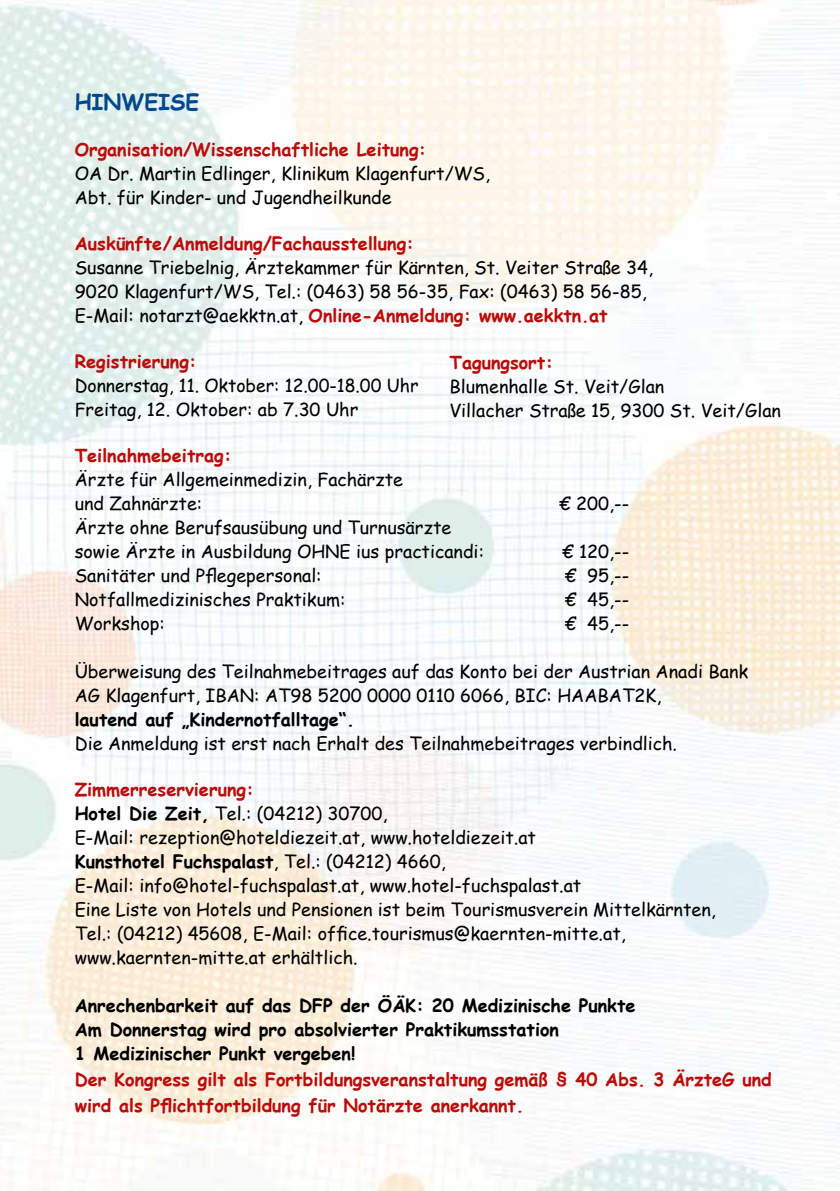
<style>
.page{position:relative;width:840px;height:1191px;background:#fff}
.page>*{position:absolute;margin:0;border:0;box-sizing:border-box;transform-origin:0 0}
.t1{font:700 22px "Comic Sans MS";color:#00488c}
.t2{font:18px/24px "Comic Sans MS";color:#000}
.t3{font:700 18px/26px "Comic Sans MS";color:#ba0c0b}
.t4{font:700 18px/24px "Comic Sans MS";color:#000}
.s1{font-weight:700;color:#ba0c0b}
.s2{font-weight:700}
</style>
<div class="page">
<img style="left:0;top:0;width:839px;height:1191px">
<p class="t1" style="left:75px;top:86px;width:126px">HINWEISE</p>
<p class="t3" style="left:75px;top:136px;width:353px">Organisation/Wissenschaftliche Leitung:</p>
<p class="t2" style="left:75px;top:161px;width:416px">OA Dr. Martin Edlinger, Klinikum Klagenfurt/WS,<br>Abt. für Kinder- und Jugendheilkunde</p>
<p class="t3" style="left:75px;top:230px;width:341px">Auskünfte /Anmeldung/Fachausstellung:</p>
<p class="t2" style="left:75px;top:255px;width:579px">Susanne Triebelnig, Ärztekammer für Kärnten, St. Veiter Straße 34,<br>9020 Klagenfurt/WS, Tel.: (0463) 58 56-35, Fax: (0463) 58 56-85,<br>E-Mail: notarzt@aekktn.at, <span class="s1">Online-Anmeldung: www.aekktn.at</span></p>
<p class="t3" style="left:75px;top:348px;width:123px">Registrierung:</p>
<p class="t2" style="left:75px;top:373px;width:345px">Donnerstag, 11. Oktober: 12.00-18.00 Uhr<br>Freitag, 12. Oktober: ab 7.30 Uhr</p>
<p class="t3" style="left:75px;top:442px;width:158px">Teilnahmebeitrag:</p>
<p class="t2" style="left:75px;top:467px;width:330px">Ärzte für Allgemeinmedizin, Fachärzte und Zahnärzte:</p>
<p class="t3" style="left:449px;top:348px;width:105px">Tagungsort:</p>
<p class="t2" style="left:449px;top:373px;width:333px">Blumenhalle St. Veit/Glan<br>Villacher Straße 15, 9300 St. Veit/Glan</p>
<p class="t2" style="left:559px;top:491px;width:71px">€ 200,--</p>
<p class="t2" style="left:75px;top:515px;width:410px">Ärzte ohne Berufsausübung und Turnusärzte sowie Ärzte in Ausbildung OHNE ius practicandi:</p>
<p class="t2" style="left:562px;top:539px;width:68px">€ 120,--</p>
<p class="t2" style="left:75px;top:563px;width:248px">Sanitäter und Pflegepersonal:</p>
<p class="t2" style="left:565px;top:563px;width:65px">€ 95,--</p>
<p class="t2" style="left:75px;top:587px;width:272px">Notfallmedizinisches Praktikum:</p>
<p class="t2" style="left:565px;top:587px;width:65px">€ 45,--</p>
<p class="t2" style="left:75px;top:611px;width:92px">Workshop:</p>
<p class="t2" style="left:565px;top:611px;width:65px">€ 45,--</p>
<p class="t2" style="left:75px;top:659px;width:674px">Überweisung des Teilnahmebeitrages auf das Konto bei der Austrian Anadi Bank<br>AG Klagenfurt, IBAN: AT98 5200 0000 0110 6066, BIC: HAABAT2K,</p>
<p class="t4" style="left:75px;top:707px;width:281px">lautend auf „Kindernotfalltage“.</p>
<p class="t2" style="left:75px;top:731px;width:603px">Die Anmeldung ist erst nach Erhalt des Teilnahmebeitrages verbindlich.</p>
<p class="t2" style="left:75px;top:777px;width:642px"><span class="s1">Zimmerreservierung:<br></span><span class="s2">Hotel Die Zeit,</span> Tel.: (04212) 30700,<br>E-Mail: rezeption@hoteldiezeit.at, www.hoteldiezeit.at<br><span class="s2">Kunsthotel Fuchspalast</span>, Tel.: (04212) 4660,<br>E-Mail: info@hotel-fuchspalast.at, www.hotel-fuchspalast.at<br>Eine Liste von Hotels und Pensionen ist beim Tourismusverein Mittelkärnten, Tel.: (04212) 45608, E-Mail: office.tourismus@kaernten-mitte.at, www.kaernten-mitte.at erhältlich.</p>
<p class="t4" style="left:75px;top:993px;width:562px">Anrechenbarkeit auf das DFP der ÖÄK: 20 Medizinische Punkte<br>Am Donnerstag wird pro absolvierter Praktikumsstation<br>1 Medizinischer Punkt vergeben!</p>
<p class="t3" style="left:75px;top:1066px;width:698px">Der Kongress gilt als Fortbildungsveranstaltung gemäß § 40 Abs. 3 ÄrzteG und wird als Pflichtfortbildung für Notärzte anerkannt.</p>
</div>
